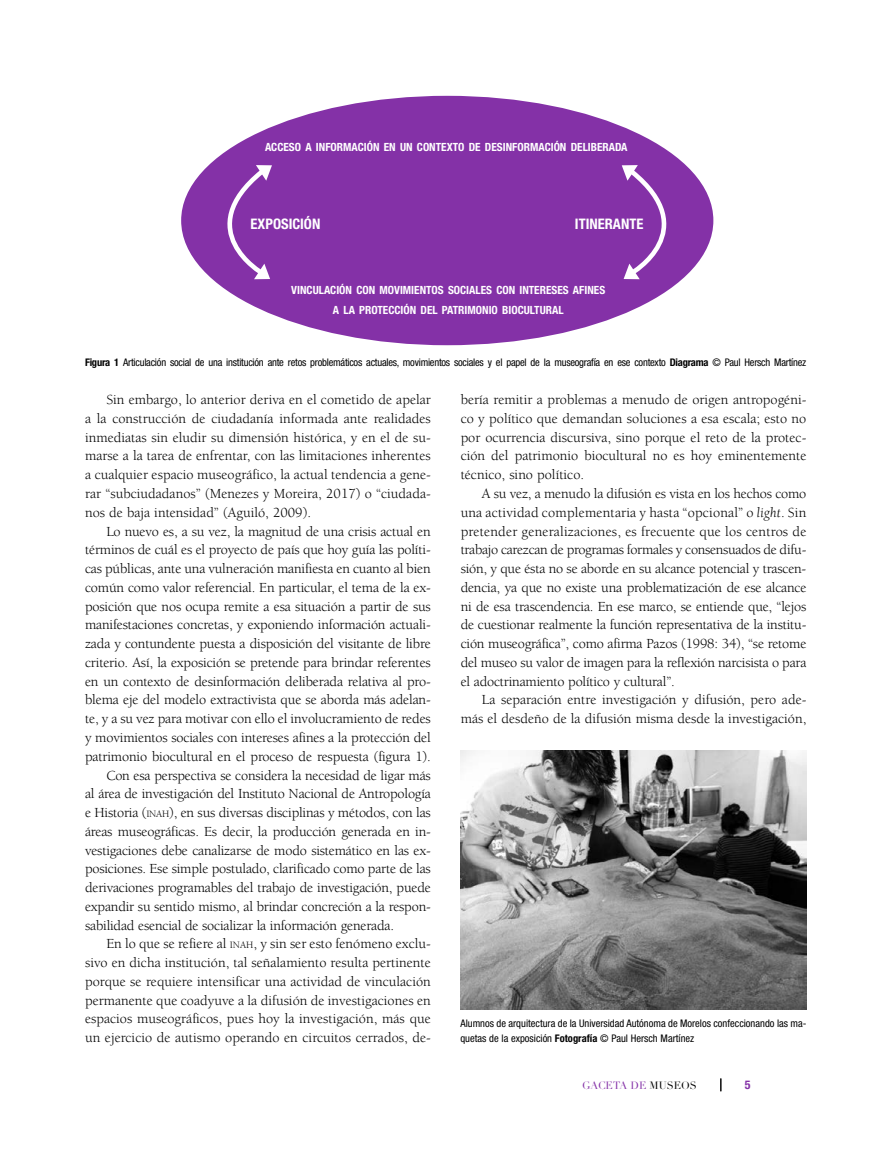
<style>
.page{position:relative;width:881px;height:1149px;background:#fff}
.page>*{position:absolute;margin:0;border:0;box-sizing:border-box;transform-origin:0 0}
.t1{font:700 condensed 14.55px "Helvetica Neue";color:#fff}
.t2{font:14.25px/18.8px "Berkeley";letter-spacing:-.01em;color:#000;text-align:justify}
.t3{font:700 condensed 12px "Helvetica Neue";color:#8431a7}
.t4{font:700 condensed 11.25px/19.4px "Helvetica Neue";color:#fff;text-align:center}
.t5{font:condensed 10.5px "Helvetica Neue";letter-spacing:-.02em;color:#000}
.t6{font:condensed 10.5px/15px "Helvetica Neue";color:#000}
.t7{font:10.5px "Didot LH";color:#8431a7}
.s1{font-weight:700}
.s2{font-size:10.05px}
.s3{font-style:inherit}
.s4{font-style:italic}
.s5{color:#000}
</style>
<div class="page">
<svg style="left:720px;top:1078px;width:1px;height:12px"></svg>
<div style="left:181px;top:96px;width:532px;height:249px;background:#8431a7;border-radius:50%"></div>
<svg style="left:189px;top:165px;width:83px;height:114px"></svg>
<svg style="left:621px;top:165px;width:82px;height:114px"></svg>
<img style="left:460px;top:750px;width:346px;height:259px">
<p class="t4" style="left:265px;top:137px;width:364px">ACCESO A INFORMACIÓN EN UN CONTEXTO DE DESINFORMACIÓN DELIBERADA</p>
<p class="t1" style="left:250px;top:215px;width:71px">EXPOSICIÓN</p>
<p class="t1" style="left:574px;top:215px;width:70px">ITINERANTE</p>
<p class="t4" style="left:291px;top:280px;width:315px">VINCULACIÓN CON MOVIMIENTOS SOCIALES CON INTERESES AFINES<br>A LA PROTECCIÓN DEL PATRIMONIO BIOCULTURAL</p>
<p class="t5" style="left:85px;top:356px;width:722px"><span class="s1">Figura 1</span> Articulación social de una institución ante retos problemáticos actuales, movimientos sociales y el papel de la museografía en ese contexto <span class="s1">Diagrama</span> © Paul Hersch Martínez</p>
<p class="t2" style="left:85px;top:390px;width:347px;text-indent:21px">Sin embargo, lo anterior deriva en el cometido de apelar a la construcción de ciudadanía informada ante realidades inmediatas sin eludir su dimensión histórica, y en el de su&shy;marse a la tarea de enfrentar, con las limitaciones inherentes a cualquier espacio museográfico, la actual tendencia a gene&shy;rar “subciudadanos” (Menezes y Moreira, 2017) o “ciudada&shy;nos de baja intensidad” (Aguiló, 2009).</p>
<p class="t2" style="left:106px;top:522px;width:326px">Lo nuevo es, a su vez, la magnitud de una crisis actual en</p>
<p class="t2" style="left:85px;top:540px;width:347px">términos de cuál es el proyecto de país que hoy guía las políti-</p>
<p class="t2" style="left:85px;top:559px;width:347px">cas públicas, ante una vulneración manifiesta en cuanto al bien</p>
<p class="t2" style="left:85px;top:578px;width:347px">común como valor referencial. En particular, el tema de la ex-</p>
<p class="t2" style="left:85px;top:597px;width:347px">posición que nos ocupa remite a esa situación a partir de sus</p>
<p class="t2" style="left:85px;top:615px;width:347px">manifestaciones concretas, y exponiendo información actuali-</p>
<p class="t2" style="left:85px;top:634px;width:347px">zada y contundente puesta a disposición del visitante de libre</p>
<p class="t2" style="left:85px;top:653px;width:347px">criterio. Así, la exposición se pretende para brindar referentes</p>
<p class="t2" style="left:85px;top:672px;width:347px">en un contexto de desinformación deliberada relativa al pro-</p>
<p class="t2" style="left:85px;top:690px;width:347px">blema eje del modelo extractivista que se aborda más adelan-</p>
<p class="t2" style="left:85px;top:709px;width:347px">te, y a su vez para motivar con ello el involucramiento de redes</p>
<p class="t2" style="left:85px;top:728px;width:347px">y movimientos sociales con intereses afines a la protección del</p>
<p class="t2" style="left:85px;top:747px;width:347px">patrimonio biocultural en el proceso de respuesta (figura 1).</p>
<p class="t2" style="left:106px;top:765px;width:326px">Con esa perspectiva se considera la necesidad de ligar más</p>
<p class="t2" style="left:85px;top:784px;width:347px">al área de investigación del Instituto Nacional de Antropología</p>
<p class="t2" style="left:85px;top:803px;width:347px">e Historia (<span class="s2">INAH</span><span class="s3">)</span>, en sus diversas disciplinas y métodos, con las</p>
<p class="t2" style="left:85px;top:822px;width:347px">áreas museográficas. Es decir, la producción generada en in-</p>
<p class="t2" style="left:85px;top:840px;width:347px">vestigaciones debe canalizarse de modo sistemático en las ex-</p>
<p class="t2" style="left:85px;top:859px;width:347px">posiciones. Ese simple postulado, clarificado como parte de las</p>
<p class="t2" style="left:85px;top:878px;width:347px">derivaciones programables del trabajo de investigación, puede</p>
<p class="t2" style="left:85px;top:897px;width:347px">expandir su sentido mismo, al brindar concreción a la respon-</p>
<p class="t2" style="left:85px;top:915px;width:310px">sabilidad esencial de socializar la información generada.</p>
<p class="t2" style="left:106px;top:934px;width:326px">En lo que se refiere al <span class="s2">INAH</span>, y sin ser esto fenómeno exclu-</p>
<p class="t2" style="left:85px;top:953px;width:347px">sivo en dicha institución, tal señalamiento resulta pertinente</p>
<p class="t2" style="left:85px;top:972px;width:347px">porque se requiere intensificar una actividad de vinculación</p>
<p class="t2" style="left:85px;top:990px;width:347px">permanente que coadyuve a la difusión de investigaciones en</p>
<p class="t2" style="left:85px;top:1009px;width:347px">espacios museográficos, pues hoy la investigación, más que</p>
<p class="t2" style="left:85px;top:1028px;width:347px">un ejercicio de autismo operando en circuitos cerrados, de-</p>
<p class="t2" style="left:460px;top:390px;width:347px">bería remitir a problemas a menudo de origen antropogéni&shy;co y político que demandan soluciones a esa escala; esto no por ocurrencia discursiva, sino porque el reto de la protec&shy;ción del patrimonio biocultural no es hoy eminentemente técnico, sino político.</p>
<p class="t2" style="left:460px;top:484px;width:347px;text-indent:21px">A su vez, a menudo la difusión es vista en los hechos como una actividad complementaria y hasta “opcional” o <span class="s4">light</span>. Sin pretender generalizaciones, es frecuente que los centros de trabajo carezcan de programas formales y consensuados de difu&shy;sión, y que ésta no se aborde en su alcance potencial y trascen&shy;dencia, ya que no existe una problematización de ese alcance ni de esa trascendencia. En ese marco, se entiende que, “lejos de cuestionar realmente la función representativa de la institu&shy;ción museográfica”, como afirma Pazos (1998: 34), “se retome del museo su valor de imagen para la reflexión narcisista o para el adoctrinamiento político y cultural”.</p>
<p class="t2" style="left:460px;top:690px;width:347px;text-align:right">La separación entre investigación y difusión, pero ade&shy;más el desdeño de la difusión misma desde la investigación,</p>
<p class="t6" style="left:460px;top:1015px;width:347px">Alumnos de arquitectura de la Universidad Autónoma de Morelos confeccionando las ma&shy;quetas de la exposición <span class="s1">Fotografía</span> © Paul Hersch Martínez</p>
<p class="t7" style="left:582px;top:1078px;width:116px">GACETA DE <span class="s5">MUSEOS</span></p>
<p class="t3" style="left:744px;top:1077px;width:7px">5</p>
</div>
